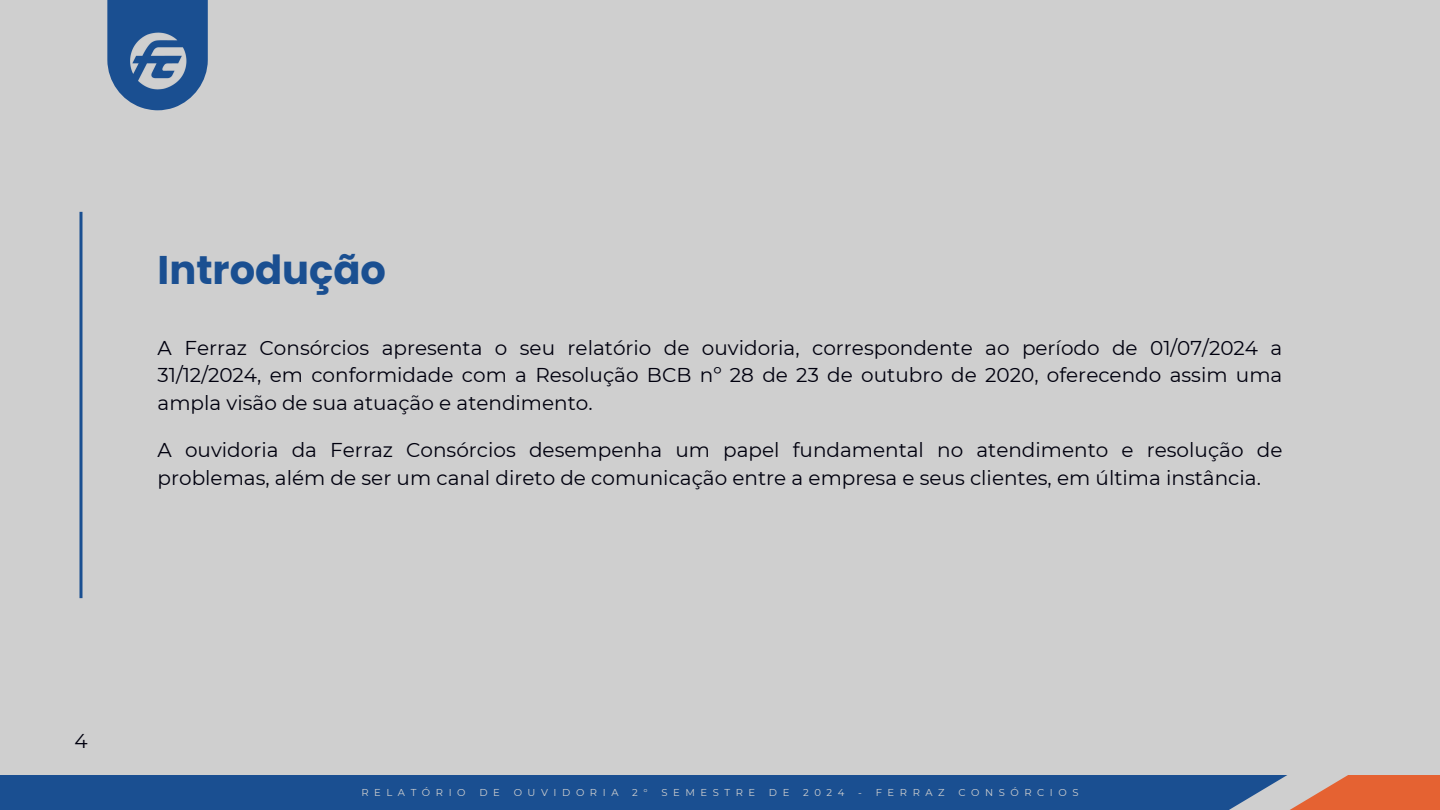
<style>
.page{position:relative;width:1440px;height:810px;background:#cfcfcf}
.page>*{position:absolute;margin:0;border:0;box-sizing:border-box;transform-origin:0 0}
.t1{font:700 40px "Poppins";color:#1a4f91}
.t2{font:20px/27.8px "Montserrat";color:#00000e;text-align:justify}
.t3{font:10px "Montserrat";letter-spacing:.555em;color:#cfcfcf}
</style>
<div class="page">
<svg style="left:107px;top:0;width:101px;height:110px;background:#36639a"></svg>
<img style="left:127px;top:28px;width:61px;height:65px">
<div style="left:0;top:775px;width:1440px;height:35px;background:#1a4f91"></div>
<div style="left:1290px;top:775px;width:150px;height:35px;background:#e56232"></div>
<svg style="left:1229px;top:775px;width:119px;height:35px"></svg>
<hr style="left:79px;top:212px;width:3px;height:386px;background:#1a4f91">
<p class="t1" style="left:158px;top:242px;width:230px">Introdução</p>
<p class="t2" style="left:158px;top:334px;width:1126px">A Ferraz Consórcios apresenta o seu relatório de ouvidoria, correspondente ao período de 01/07/2024 a 31/12/2024, em conformidade com a Resolução BCB nº 28 de 23 de outubro de 2020, oferecendo assim uma ampla visão de sua atuação e atendimento.</p>
<h1 class="t2" style="left:158px;top:436px;width:1126px">A ouvidoria da Ferraz Consórcios desempenha um papel fundamental no atendimento e resolução de problemas, além de ser um canal direto de comunicação entre a empresa e seus clientes, em última instância.</h1>
<h2 class="t2" style="left:74px;top:727px;width:15px">4</h2>
<h2 class="t3" style="left:361px;top:786px;width:106px">RELATÓRIO</h2>
<h2 class="t3" style="left:479px;top:786px;width:22px">D E</h2>
<h2 class="t3" style="left:514px;top:786px;width:106px">OUVIDORIA</h2>
<h2 class="t3" style="left:632px;top:786px;width:17px">2 °</h2>
<h2 class="t3" style="left:661px;top:786px;width:95px">SEMESTRE</h2>
<h2 class="t3" style="left:769px;top:786px;width:22px">D E</h2>
<h2 class="t3" style="left:803px;top:786px;width:43px">2024</h2>
<h2 class="t3" style="left:858px;top:786px;width:88px">- FERRAZ</h2>
<h2 class="t3" style="left:958px;top:786px;width:122px">CONSÓRCIOS</h2>
</div>
